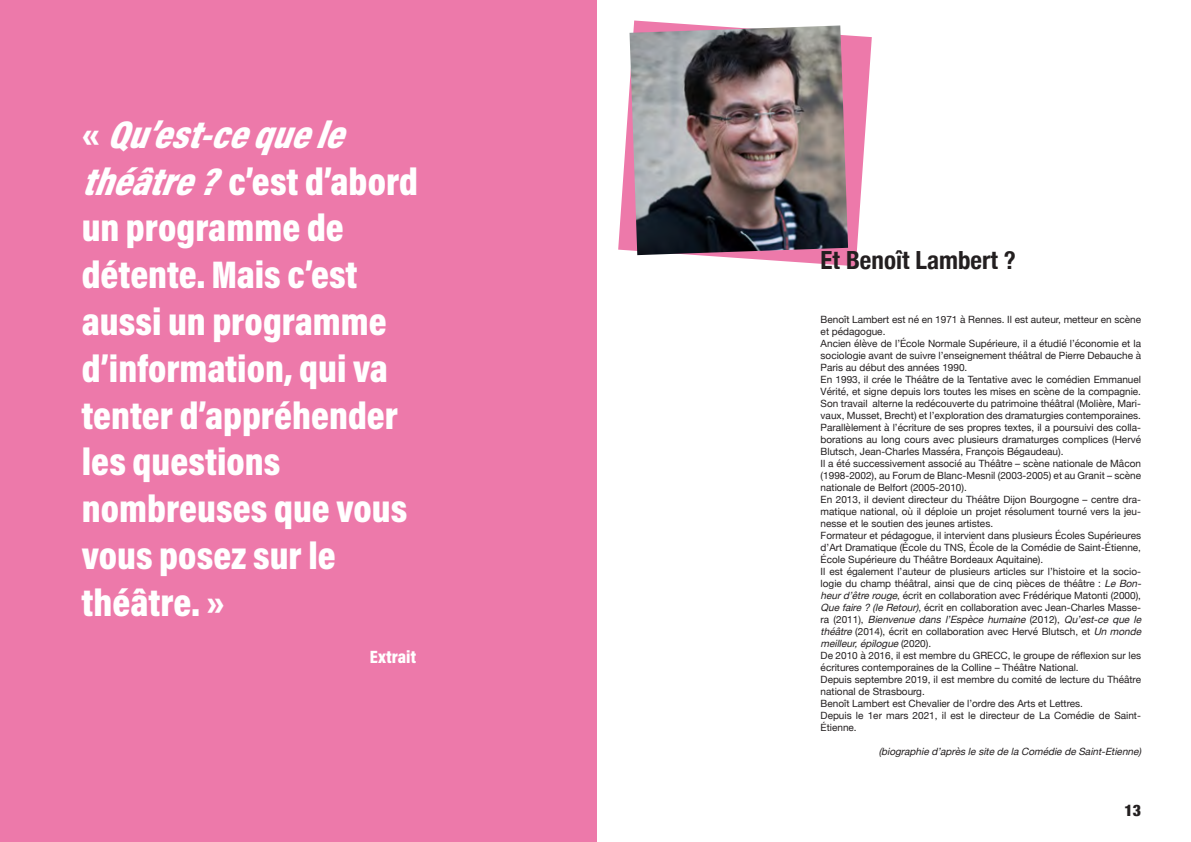
<style>
.page{position:relative;width:1191px;height:842px;background:#fff}
.page>*{position:absolute;margin:0;border:0;box-sizing:border-box;transform-origin:0 0}
.SUBRAYADO_SOMMAIRE{font:39px/46.8px "Acumin Variable Concept";letter-spacing:-.04em;color:#fff}
.titulillos{font:700 condensed 25px "Helvetica Neue";color:#231f20}
.SUBRAYADO_SOMMAIRE-2{font:18px "Acumin Variable Concept";letter-spacing:.005em;color:#fff}
.t1{font:900 condensed 16px "Helvetica Neue";color:#231f20}
.t2{font:10px/12px "Helvetica Neue";color:#231f20}
.t3{font:italic 10px "Helvetica Neue";color:#231f20}
.s1{font-style:italic}
</style>
<div class="page">
<svg style="left:618px;top:21px;width:254px;height:245px"></svg>
<img style="left:629px;top:25px;width:219px;height:230px">
<div style="left:0;top:0;width:596px;height:842px;background:#ed79aa"></div>
<p class="SUBRAYADO_SOMMAIRE" style="left:82px;top:109px;width:340px">« <span class="s1">Qu’est-ce que le théâtre?</span>c’est d’abord un programme de détente. Mais c’est aussi unprogramme d’information, qui va tenter d’appréhender les questions nombreuses que vous vous posez sur le théâtre. »</p>
<p class="SUBRAYADO_SOMMAIRE-2" style="left:370px;top:644px;width:48px">Extrait</p>
<p class="titulillos" style="left:820px;top:240px;width:197px">Et Benoît Lambert ?</p>
<p class="t2" style="left:820px;top:314px;width:322px">Benoît Lambert est né en 1971 à Rennes. Il est auteur, metteur en scène et pédagogue.</p>
<p class="t2" style="left:820px;top:338px;width:322px;text-align:justify">Ancien élève de l’École Normale Supérieure, il a étudié l’économie et la sociologie avant de suivre l’enseignement théâtral de Pierre Debauche à Paris au début des années 1990.</p>
<p class="t2" style="left:820px;top:374px;width:322px;text-align:justify">En 1993, il crée le Théâtre de la Tentative avec le comédien Emmanuel Vérité, et signe depuis lors toutes les mises en scène de la compagnie.<br>Son travail alterne la redécouverte du patrimoine théâtral (Molière, Mari&shy;vaux, Musset, Brecht) et l’exploration des dramaturgies contemporaines.<br>Parallèlement à l’écriture de ses propres textes, il a poursuivi des colla&shy;borations au long cours avec plusieurs dramaturges complices (Hervé Blutsch, Jean-Charles Masséra, François Bégaudeau).</p>
<p class="t2" style="left:820px;top:458px;width:322px;text-align:justify">Il a été successivement associé au Théâtre – scène nationale de Mâcon (1998-2002), au Forum de Blanc-Mesnil (2003-2005) et au Granit – scène nationale de Belfort (2005-2010).</p>
<p class="t2" style="left:820px;top:494px;width:322px;text-align:justify">En 2013, il devient directeur du Théâtre Dijon Bourgogne – centre dra&shy;matique national, où il déploie un projet résolument tourné vers la jeu&shy;nesse et le soutien des jeunes artistes.</p>
<p class="t2" style="left:820px;top:530px;width:322px;text-align:justify">Formateur et pédagogue, il intervient dans plusieurs Écoles Supérieures d’Art Dramatique (École du TNS, École de la Comédie de Saint-Étienne, École Supérieure du Théâtre Bordeaux Aquitaine).</p>
<p class="t2" style="left:820px;top:566px;width:325px">Il est également l’auteur de plusieurs articles sur l’histoire et la socio&shy;logie du champ théâtral, ainsi que de cinq pièces de théâtre : <span class="s1">LeBon&shy;heurd’êtrerouge</span>, écrit en collaboration avec Frédérique Matonti (2000), <span class="s1">Quefaire?(leRetour)</span>, écrit en collaboration avec Jean-Charles Masse&shy;r a (2 0 1 1 ) , <span class="s1">Bienvenue dans l’Espèce humaine</span> (2 0 1 2 ) , <span class="s1">Qu’est-ce que le théâtre</span>(2014), écrit en collaboration avec Hervé Blutsch, et <span class="s1">Unmonde meilleur,épilogue</span>(2 0 2 0 ) .</p>
<p class="t2" style="left:820px;top:650px;width:322px">De 2010 à 2016, il est membre du GRECC, le groupe de réflexion sur les écritures contemporaines de la Colline – Théâtre National.</p>
<p class="t2" style="left:820px;top:674px;width:322px">Depuis septembre 2019, il est membre du comité de lecture du Théâtre national de Strasbourg.</p>
<p class="t2" style="left:820px;top:698px;width:264px">Benoît Lambert est Chevalier de l’ordre des Arts et Lettres.</p>
<p class="t2" style="left:820px;top:710px;width:322px">Depuis le 1er mars 2021, il est le directeur de La Comédie de Saint-<br>Étienne.</p>
<p class="t3" style="left:878px;top:744px;width:267px">(biographied’aprèslesitedelaComédiedeSaint-Etienne)</p>
<h3 class="t1" style="left:1124px;top:797px;width:18px">13</h3>
</div>
